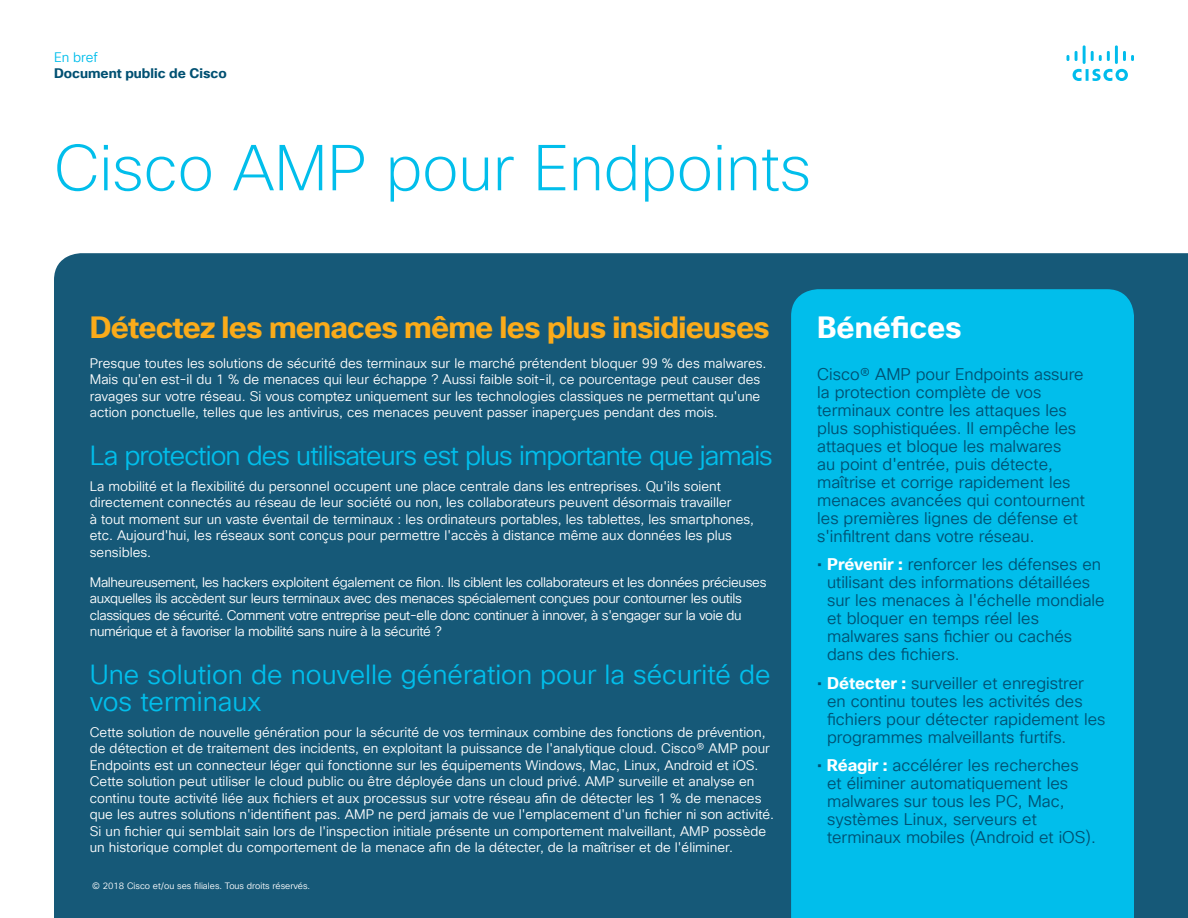
<style>
.page{position:relative;width:1188px;height:918px;background:#fff}
.page>*{position:absolute;margin:0;border:0;box-sizing:border-box;transform-origin:0 0}
.Paragraph_Style4{font:200 63px "Cisco Sans TT";color:#01beeb}
.Paragraph_Style1{font:700 30px "Cisco Sans TT";letter-spacing:-.025em;color:#faab1a}
.Paragraph_Style5{font:700 30px "Cisco Sans TT";color:#fff}
.Paragraph_Style3{font:27px/27px "Cisco Sans TT Light";letter-spacing:-.015em;color:#01beeb}
.Paragraph_Style3-2{font:27px "Cisco Sans TT Light";letter-spacing:-.035em;color:#01beeb}
.Paragraph_Style7{font:16.5px/18px "Cisco Sans TT Light";color:#005072}
.Paragraph_Style6{font:16.5px/18px "Cisco Sans TT Light";color:#005072}
.Paragraph_Style8{font:16.5px/18px "Cisco Sans TT Light";color:#005072}
.Paragraph_Style4-2{font:13.5px/16.5px "Cisco Sans TT Light";color:#fff}
.Paragraph_Style1-2{font:13.5px/16.5px "Cisco Sans TT Light";color:#fff}
.Paragraph_Style2{font:13.5px/16.5px "Cisco Sans TT Light";color:#fff}
.Paragraph_Style2-2{font:13.5px/16.5px "Cisco Sans TT Light";letter-spacing:-.02em;color:#fff}
.Paragraph_Style4-3{font:700 13.5px "Cisco Sans TT";color:#005072}
.Paragraph_Style9{font:13.5px "Cisco Sans TT Light";color:#01beeb}
.Paragraph_Style4-4{font:9px "Cisco Sans TT Light";color:#fff}
.s1{font-family:"Cisco Sans TT"}
.s2{font-family:"Cisco Sans TT";font-weight:700;color:#fff}
</style>
<div class="page">
<svg style="left:1067px;top:45px;width:67px;height:36px"></svg>
<div style="left:54px;top:253px;width:1134px;height:665px;background:#165978"></div>
<div style="left:791px;top:289px;width:343px;height:629px;background:#01beeb"></div>
<p class="Paragraph_Style9" style="left:54px;top:48px;width:45px">En bref</p>
<p class="Paragraph_Style4-3" style="left:54px;top:65px;width:174px">Document public de Cisco</p>
<p class="Paragraph_Style4" style="left:54px;top:128px;width:759px">Cisco AMP pour Endpoints</p>
<p class="Paragraph_Style1" style="left:90px;top:308px;width:682px">Détectez les menaces même les plus insidieuses</p>
<p class="Paragraph_Style2" style="left:90px;top:355px;width:678px">Presque toutes les solutions de sécurité des terminaux sur le marché prétendent bloquer 99 % des malwares.<br>Mais qu'en est-il du 1 % de menaces qui leur échappe ? Aussi faible soit-il, ce pourcentage peut causer des ravages sur votre réseau. Si vous comptez uniquement sur les technologies classiques ne permettant qu'une action ponctuelle, telles que les antivirus, ces menaces peuvent passer inaperçues pendant des mois.</p>
<p class="Paragraph_Style3-2" style="left:90px;top:438px;width:685px">La protection des utilisateurs est plus importante que jamais</p>
<p class="Paragraph_Style1-2" style="left:90px;top:478px;width:666px">La mobilité et la flexibilité du personnel occupent une place centrale dans les entreprises. Qu'ils soient directement connectés au réseau de leur société ou non, les collaborateurs peuvent désormais travailler<br>à tout moment sur un vaste éventail de terminaux : les ordinateurs portables, les tablettes, les smartphones, etc. Aujourd'hui, les réseaux sont conçus pour permettre l'accès à distance même aux données les plus sensibles.</p>
<p class="Paragraph_Style2-2" style="left:90px;top:574px;width:678px">Malheureusement, les hackers exploitent également ce filon. Ils ciblent les collaborateurs et les données précieuses auxquelles ils accèdent sur leurs terminaux avec des menaces spécialement conçues pour contourner les outils classiques de sécurité. Comment votre entreprise peut-elle donc continuer à innover, à s'engager sur la voie du numérique et à favoriser la mobilité sans nuire à la sécurité ?</p>
<p class="Paragraph_Style3" style="left:90px;top:662px;width:682px">Une solution de nouvelle génération pour la sécurité de vos terminaux</p>
<p class="Paragraph_Style4-2" style="left:90px;top:724px;width:686px">Cette solution de nouvelle génération pour la sécurité de vos terminaux combine des fonctions de prévention, de détection et de traitement des incidents, en exploitant la puissance de l'analytique cloud. Cisco® AMP pour Endpoints est un connecteur léger qui fonctionne sur les équipements Windows, Mac, Linux, Android et iOS.<br>Cette solution peut utiliser le cloud public ou être déployée dans un cloud privé. AMP surveille et analyse en continu toute activité liée aux fichiers et aux processus sur votre réseau afin de détecter les 1 % de menaces que les autres solutions n'identifient pas. AMP ne perd jamais de vue l'emplacement d'un fichier ni son activité.<br>Si un fichier qui semblait sain lors de l'inspection initiale présente un comportement malveillant, AMP possède un historique complet du comportement de la menace afin de la détecter, de la maîtriser et de l'éliminer.</p>
<p class="Paragraph_Style4-4" style="left:92px;top:880px;width:219px">© 2018 Cisco et/ou ses filiales. Tous droits réservés.</p>
<p class="Paragraph_Style5" style="left:817px;top:308px;width:146px">Bénéfices</p>
<p class="Paragraph_Style6" style="left:817px;top:365px;width:269px">Cisco® AMP pour Endpoints assure la protection complète de vos terminaux contre les attaques les plus sophistiquées. Il empêche les attaques et bloque les malwares<br>au point d'entrée, puis détecte, maîtrise et corrige rapidement les menaces avancées qui contournent les premières lignes de défense et s'infiltrent dans votre réseau.</p>
<p class="Paragraph_Style7" style="left:827px;top:556px;width:279px;text-indent:-10px"><span class="s1">•</span> <span class="s2">Prévenir :</span> renforcer les défenses en utilisant des informations détaillées sur les menaces à l'échelle mondiale et bloquer en temps réel les malwares sans fichier ou cachés dans des fichiers.</p>
<p class="Paragraph_Style7" style="left:827px;top:674px;width:280px;text-indent:-10px"><span class="s1">•</span> <span class="s2">Détecter :</span> surveiller et enregistrer en continu toutes les activités des fichiers pour détecter rapidement les programmes malveillants furtifs.</p>
<p class="Paragraph_Style8" style="left:827px;top:757px;width:270px;text-indent:-10px"><span class="s1">•</span> <span class="s2">Réagir :</span> accélérer les recherches et éliminer automatiquement les malwares sur tous les PC, Mac, systèmes Linux, serveurs et terminaux mobiles (Android et iOS).</p>
</div>
